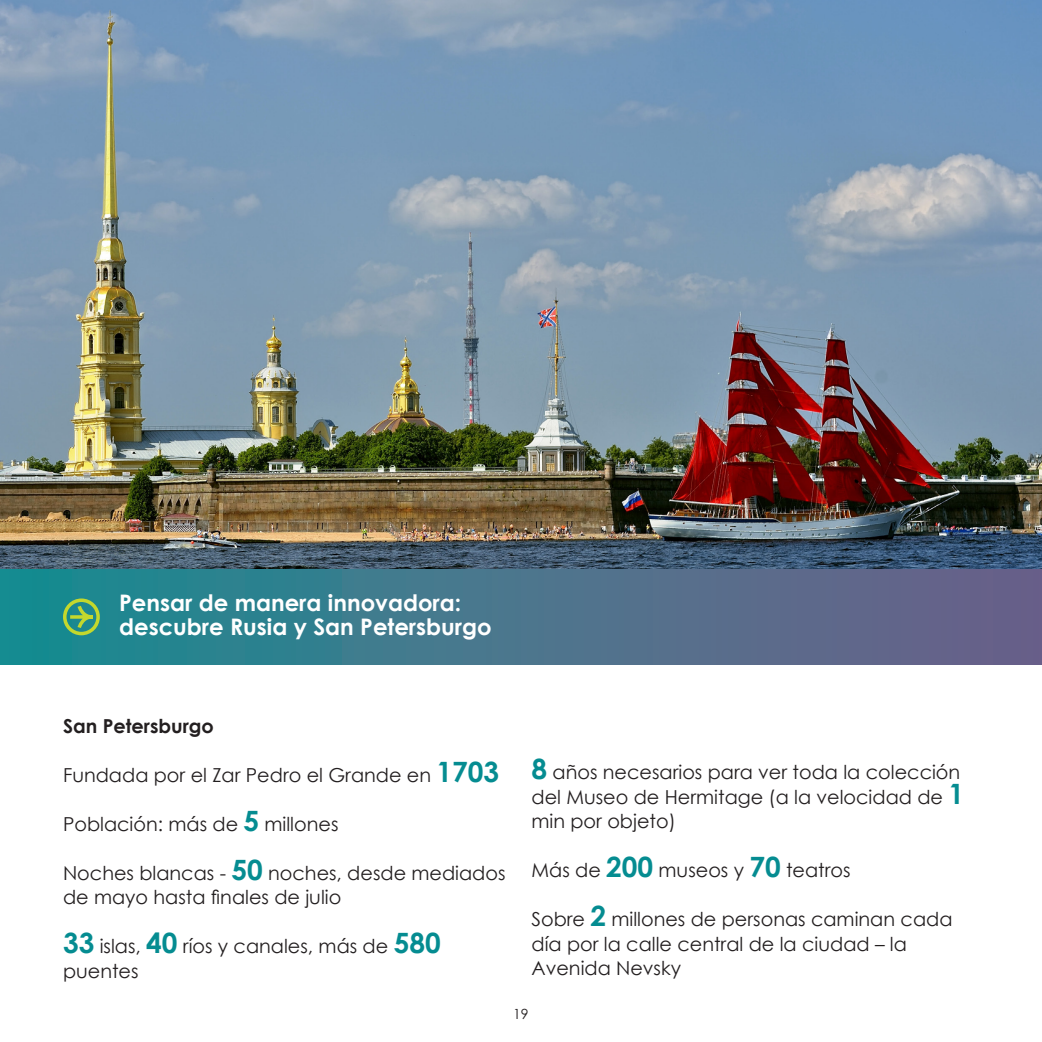
<style>
.page{position:relative;width:1042px;height:1042px;background:#fff}
.page>*{position:absolute;margin:0;border:0;box-sizing:border-box;transform-origin:0 0}
.t1{font:700 22.75px/24.5px "Century Gothic";color:#fff}
.t2{font:19.25px/24.5px "Century Gothic";color:#231f20}
.t3{font:700 19.25px "Century Gothic";color:#231f20}
.t4{font:14px "Century Gothic";color:#231f20}
.s1{font-weight:700;font-size:28px;color:#058c91}
</style>
<div class="page">
<img style="left:0;top:0;width:1042px;height:569px">
<div style="left:0;top:569px;width:1042px;height:96px;background:linear-gradient(to right,#198c91,#715f89)"></div>
<svg style="left:67px;top:603px;width:152px;height:28px;background:#2c8a89"></svg>
<div style="left:63px;top:598px;width:37px;height:37px;border:4px solid #c4d82d;border-radius:50%"></div>
<p class="t1" style="left:119px;top:589px;width:374px">Pensar de manera innovadora: descubre Rusia y San Petersburgo</p>
<p class="t3" style="left:63px;top:711px;width:152px">San Petersburgo</p>
<p class="t2" style="left:63px;top:762px;width:438px">Fundada por el Zar Pedro el Grande en <span class="s1">1703</span></p>
<p class="t2" style="left:63px;top:811px;width:277px">Población: más de <span class="s1">5</span> millones</p>
<p class="t2" style="left:63px;top:860px;width:444px">Noches blancas - <span class="s1">50</span> noches, desde mediados de mayo hasta finales de julio</p>
<p class="t2" style="left:63px;top:934px;width:379px"><span class="s1">33</span> islas, <span class="s1">40</span> ríos y canales, más de <span class="s1">580 </span>puentes</p>
<p class="t2" style="left:531px;top:759px;width:434px"><span class="s1">8</span> años necesarios para ver toda la colección del Museo de Hermitage (a la velocidad de <span class="s1">1 </span>min por objeto)</p>
<p class="t2" style="left:531px;top:857px;width:321px">Más de <span class="s1">200</span> museos y <span class="s1">70</span> teatros</p>
<p class="t2" style="left:531px;top:906px;width:422px">Sobre <span class="s1">2</span> millones de personas caminan cada día por la calle central de la ciudad – la<br>Avenida Nevsky</p>
<p class="t4" style="left:513px;top:1004px;width:17px">19</p>
</div>
